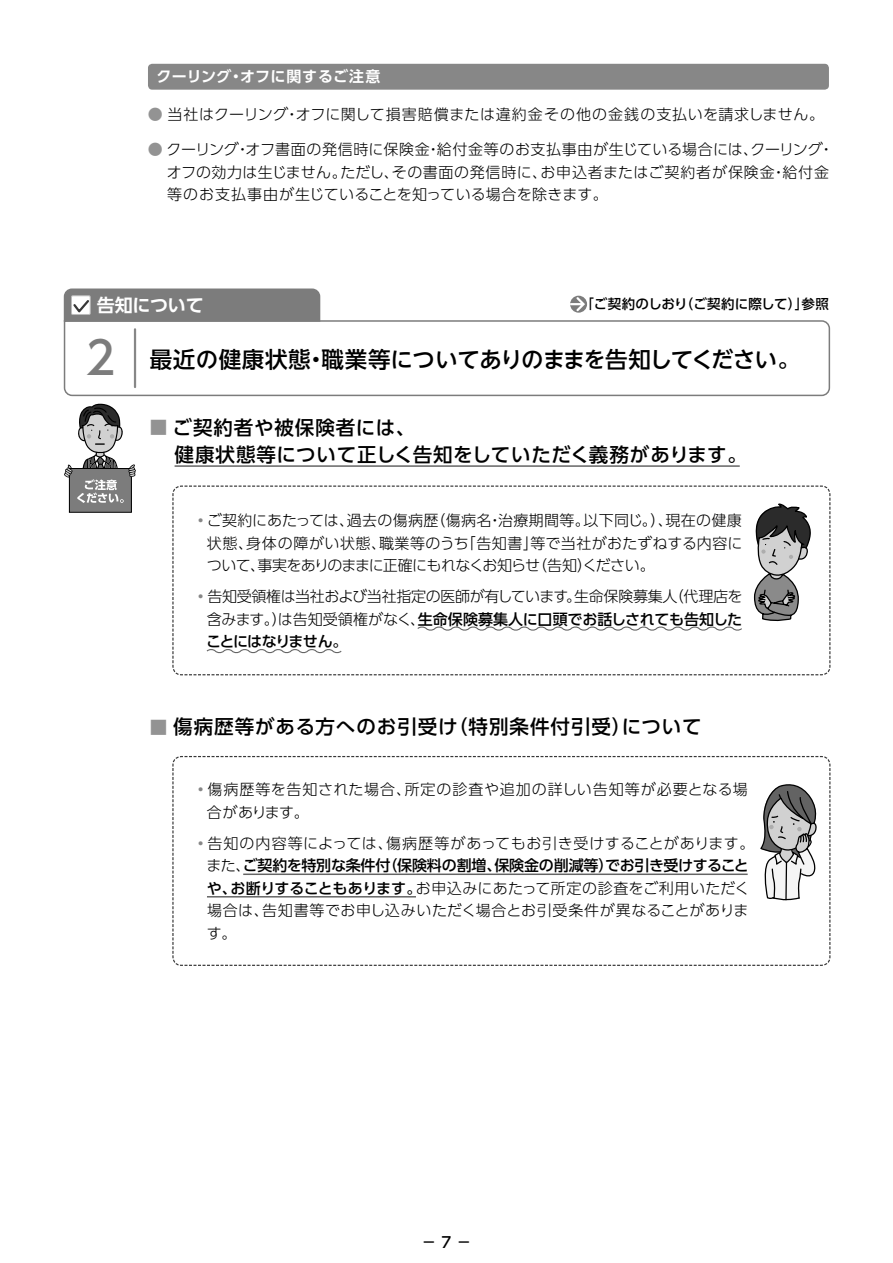
<style>
.page{position:relative;width:893px;height:1263px;background:#fff}
.page>*{position:absolute;margin:0;border:0;box-sizing:border-box;transform-origin:0 0}
.t1{font:500 22.5px "UD Shin Go NT Pro";letter-spacing:-.02em;color:#000}
.t2{font:500 19.5px/27px "UD Shin Go Pro";letter-spacing:.045em;color:#000}
.t3{font:700 18px "UD Shin Go Pro De";letter-spacing:-.01em;color:#fff}
.t4{font:300 15px/22.5px "UD Shin Go Pro";letter-spacing:.02em;color:#000}
.t5{font:300 15px "UD Shin Go Pro";letter-spacing:.05em;color:#000}
.t6{font:300 15px/22.5px "UD Shin Go Pro";letter-spacing:.055em;color:#000}
.t7{font:700 15px "UD Shin Go Pro De";letter-spacing:.03em;color:#fff}
.t8{font:500 15px "UD Shin Go Pro";color:#000}
.t9{font:500 13.5px "UD Shin Go Pro";letter-spacing:.005em;color:#000}
.s1{color:#939393}
.s2{font-size:45px;color:#7c7c7c}
.s3{font-size:17.55px;color:#939393}
.s4{font-weight:500}
</style>
<div class="page">
<div style="left:148px;top:64px;width:681px;height:26px;background:#878787;border-radius:4px"></div>
<svg style="left:63px;top:320px;width:768px;height:77px"></svg>
<hr style="left:175px;top:465px;width:565px;height:2px;background:#656565">
<svg style="left:570px;top:296px;width:17px;height:17px"></svg>
<svg style="left:570px;top:297px;width:15px;height:14px"></svg>
<svg style="left:63px;top:288px;width:258px;height:34px;background:#838383"></svg>
<hr style="left:134px;top:329px;width:2px;height:58px;background:#878787">
<div style="left:69px;top:468px;width:62px;height:44px;background:#7c7c7c"></div>
<div style="left:69px;top:468px;width:63px;height:45px;border:1px solid #000"></div>
<svg style="left:64px;top:403px;width:72px;height:100px"></svg>
<svg style="left:172px;top:756px;width:659px;height:210px"></svg>
<svg style="left:172px;top:485px;width:659px;height:191px"></svg>
<p class="t7" style="left:156px;top:65px;width:225px">クーリング・オフに関するご注意</p>
<p class="t5" style="left:148px;top:102px;width:678px"><span class="s1">●</span> 当社はクーリング・オフに関して損害賠償または違約金その他の金銭の支払いを請求しません。</p>
<p class="t4" style="left:167px;top:138px;width:669px;text-indent:-19px"><span class="s1">●</span> クーリング・オフ書面の発信時に保険金・給付金等のお支払事由が生じている場合には、クーリング・オフの効力は生じません。ただし、その書面の発信時に、お申込者またはご契約者が保険金・給付金等のお支払事由が生じていることを知っている場合を除きます。</p>
<p class="t3" style="left:97px;top:291px;width:108px">告知について</p>
<p class="t9" style="left:580px;top:293px;width:250px">「ご契約のしおり（ご契約に際して）」参照</p>
<h1 class="t1" style="left:85px;top:341px;width:716px"><span class="s2">2</span> 最近の健康状態・職業等についてありのままを告知してください。</h1>
<h2 class="t2" style="left:175px;top:413px;width:574px;text-indent:-25px"><span class="s3">■</span> ご契約者や被保険者には、<br>健康状態等について正しく告知をしていただく義務があります。</h2>
<p class="t4" style="left:207px;top:509px;width:537px;text-align:justify;text-indent:-8px"><sup>●</sup> ご契約にあたっては、過去の傷病歴（傷病名・治療期間等。以下同じ。）、現在の健康状態、身体の障がい状態、職業等のうち「告知書」等で当社がおたずねする内容について、事実をありのままに正確にもれなくお知らせ（告知）ください。</p>
<p class="t4" style="left:206px;top:585px;width:538px;text-align:justify;text-indent:-8px"><sup>●</sup> 告知受領権は当社および当社指定の医師が有しています。生命保険募集人（代理店を含みます。）は告知受領権がなく、<span class="s4">生命保険募集人に口頭でお話しされても告知したことにはなりません。</span></p>
<h2 class="t2" style="left:150px;top:713px;width:553px"><span class="s3">■</span> 傷病歴等がある方へのお引受け（特別条件付引受）について</h2>
<p class="t6" style="left:207px;top:778px;width:542px;text-indent:-9px"><sup>●</sup> 傷病歴等を告知された場合、所定の診査や追加の詳しい告知等が必要となる場合があります。</p>
<p class="t4" style="left:206px;top:831px;width:550px;text-indent:-8px"><sup>●</sup> 告知の内容等によっては、傷病歴等があってもお引き受けすることがあります。また、<span class="s4">ご契約を特別な条件付（保険料の割増、保険金の削減等）でお引き受けすることや、お断りすることもあります。</span>お申込みにあたって所定の診査をご利用いただく場合は、告知書等でお申し込みいただく場合とお引受条件が異なることがあります。</p>
<p class="t8" style="left:422px;top:1230px;width:51px">－ 7 －</p>
</div>
